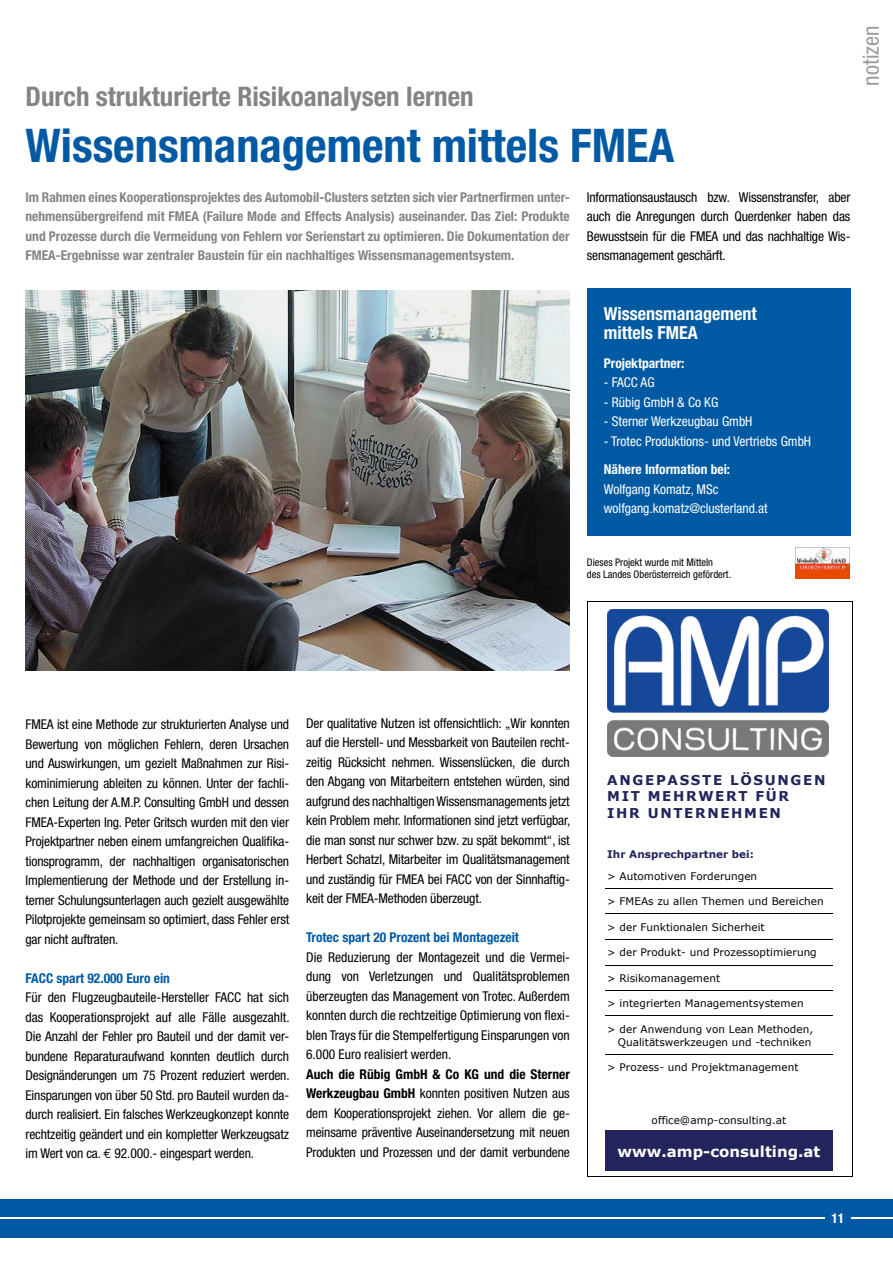
<style>
.page{position:relative;width:893px;height:1263px;background:#fff}
.page>*{position:absolute;margin:0;border:0;box-sizing:border-box;transform-origin:0 0}
.t1{font:700 condensed 46.5px "Helvetica Neue";color:#005aa3}
.t2{font:700 condensed 27px "Helvetica Neue";color:#848484}
.t3{font:condensed 22.5px "Helvetica Neue";color:#9b9b9b}
.t4{font:700 condensed 18px/19.5px "Helvetica Neue";color:#fff}
.t5{font:700 15px "Verdana";letter-spacing:.005em;color:#fff}
.t6{font:condensed 13.5px/19.5px "Helvetica Neue";letter-spacing:-.01em;color:#000;text-align:justify}
.t7{font:700 condensed 13.5px/19.5px "Helvetica Neue";color:#848484;text-align:justify}
.t8{font:condensed 13.5px/19.5px "Helvetica Neue";color:#fff}
.t9{font:700 condensed 13.5px "Helvetica Neue";color:#005aa3}
.t10{font:700 13.5px/16.4px "Verdana";letter-spacing:.12em;color:#22245b}
.t11{font:700 condensed 13.5px "Helvetica Neue";color:#fff}
.t12{font:10.5px/12.9px "Verdana";letter-spacing:.005em;color:#020202;text-align:right}
.t13{font:condensed 10.5px/12px "Helvetica Neue";color:#000}
.t14{font:700 10.5px "Verdana";letter-spacing:.005em;color:#22245b}
.s1{font-family:"Euro Mono";font-stretch:normal}
.s2{font-weight:700}
</style>
<div class="page">
<div style="left:0;top:1199px;width:893px;height:38px;background:#005aa3"></div>
<hr style="left:0;top:1217px;width:893px;height:2px;background:#fff">
<div style="left:825px;top:1212px;width:26px;height:12px;background:#005aa3"></div>
<img style="left:26px;top:291px;width:544px;height:379px">
<div style="left:587px;top:289px;width:263px;height:247px;background:#005aa3"></div>
<img style="left:795px;top:548px;width:55px;height:30px">
<img style="left:607px;top:609px;width:221px;height:148px">
<hr style="left:605px;top:888px;width:228px;height:1px;background:#020202">
<hr style="left:605px;top:913px;width:228px;height:1px;background:#020202">
<hr style="left:605px;top:939px;width:228px;height:1px;background:#020202">
<hr style="left:605px;top:965px;width:228px;height:1px;background:#020202">
<hr style="left:605px;top:990px;width:228px;height:1px;background:#020202">
<hr style="left:605px;top:1015px;width:228px;height:1px;background:#020202">
<hr style="left:605px;top:1054px;width:228px;height:1px;background:#020202">
<div style="left:605px;top:1130px;width:228px;height:11px;background:#22245b"></div>
<div style="left:605px;top:1141px;width:228px;height:18px;background:#22245b"></div>
<div style="left:605px;top:1159px;width:228px;height:11px;background:#22245b"></div>
<hr style="left:587px;top:601px;width:265px;height:1px;background:#020202">
<hr style="left:587px;top:602px;width:1px;height:574px;background:#020202">
<hr style="left:587px;top:1176px;width:265px;height:1px;background:#020202">
<hr style="left:852px;top:602px;width:1px;height:574px;background:#020202">
<h2 class="t2" style="left:26px;top:80px;width:450px">Durch strukturierte Risikoanalysen lernen</h2>
<h1 class="t1" style="left:26px;top:117px;width:650px">Wissensmanagement mittels FMEA</h1>
<p class="t7" style="left:26px;top:187px;width:546px">Im Rahmen eines Kooperationsprojektes des Automobil-Clusters setzten sich vier Partnerfirmen unter&shy;nehmensübergreifend mit FMEA (Failure Mode and Effects Analysis) auseinander. Das Ziel: Produkte und Prozesse durch die Vermeidung von Fehlern vor Serienstart zu optimieren. Die Dokumentation der FMEA-Ergebnisse war zentraler Baustein für ein nachhaltiges Wissensmanagementsystem.</p>
<p class="t6" style="left:587px;top:187px;width:265px">Informationsaustausch bzw. Wissenstransfer, aber auch die Anregungen durch Querdenker haben das Bewusstsein für die FMEA und das nachhaltige Wis&shy;sensmanagement geschärft.</p>
<h3 class="t3" style="left:858px;top:85px;width:61px;rotate:-90deg">notizen</h3>
<h3 class="t4" style="left:604px;top:303px;width:154px">Wissensmanagement mittels FMEA</h3>
<p class="t11" style="left:604px;top:355px;width:82px">Projektpartner:</p>
<p class="t8" style="left:604px;top:373px;width:52px">- FACC AG</p>
<p class="t8" style="left:604px;top:392px;width:116px">- Rübig GmbH &amp; Co KG</p>
<p class="t8" style="left:604px;top:412px;width:150px">- Sterner Werkzeugbau GmbH</p>
<p class="t8" style="left:604px;top:431px;width:209px">- Trotec Produktions- und Vertriebs GmbH</p>
<p class="t11" style="left:604px;top:461px;width:128px">Nähere Information bei:</p>
<p class="t8" style="left:604px;top:479px;width:165px">Wolfgang Komatz, MSc wolfgang.komatz@clusterland.at</p>
<p class="t13" style="left:587px;top:556px;width:146px">Dieses Projekt wurde mit Mitteln<br>des Landes Oberösterreich gefördert.</p>
<p class="t6" style="left:26px;top:715px;width:265px">FMEA ist eine Methode zur strukturierten Analyse und Bewertung von möglichen Fehlern, deren Ursachen und Auswirkungen, um gezielt Maßnahmen zur Risi&shy;kominimierung ableiten zu können. Unter der fachli&shy;chen Leitung der A.M.P. Consulting GmbH und dessen FMEA-Experten Ing. Peter Gritsch wurden mit den vier Projektpartner neben einem umfangreichen Qualifika&shy;tionsprogramm, der nachhaltigen organisatorischen Implementierung der Methode und der Erstellung in&shy;terner Schulungsunterlagen auch gezielt ausgewählte Pilotprojekte gemeinsam so optimiert, dass Fehler erst gar nicht auftraten.</p>
<p class="t9" style="left:26px;top:970px;width:146px">FACC spart 92.000 Euro ein</p>
<p class="t6" style="left:26px;top:988px;width:266px">Für den Flugzeugbauteile-Hersteller FACC hat sich das Kooperationsprojekt auf alle Fälle ausgezahlt.<br>Die Anzahl der Fehler pro Bauteil und der damit ver&shy;bundene Reparaturaufwand konnten deutlich durch Designänderungen um 75 Prozent reduziert werden.<br>Einsparungen von über 50 Std. pro Bauteil wurden da&shy;durch realisiert. Ein falsches Werkzeugkonzept konnte rechtzeitig geändert und ein kompletter Werkzeugsatz im Wert von ca. <span class="s1">€</span> 92.000.- eingespart werden.</p>
<p class="t6" style="left:306px;top:713px;width:266px">Der qualitative Nutzen ist offensichtlich: „Wir konnten auf die Herstell- und Messbarkeit von Bauteilen recht&shy;zeitig Rücksicht nehmen. Wissenslücken, die durch den Abgang von Mitarbeitern entstehen würden, sind aufgrund des nachhaltigen Wissensmanagements jetzt kein Problem mehr. Informationen sind jetzt verfügbar, die man sonst nur schwer bzw. zu spät bekommt“, ist Herbert Schatzl, Mitarbeiter im Qualitätsmanagement und zuständig für FMEA bei FACC von der Sinnhaftig&shy;keit der FMEA-Methoden überzeugt.</p>
<p class="t9" style="left:306px;top:929px;width:214px">Trotec spart 20 Prozent bei Montagezeit</p>
<p class="t6" style="left:306px;top:947px;width:265px">Die Reduzierung der Montagezeit und die Vermei&shy;dung von Verletzungen und Qualitätsproblemen überzeugten das Management von Trotec. Außerdem konnten durch die rechtzeitige Optimierung von flexi&shy;blen Trays für die Stempelfertigung Einsparungen von 6.000 Euro realisiert werden.</p>
<p class="t6" style="left:306px;top:1064px;width:265px"><span class="s2">Auch die Rübig GmbH &amp; Co KG und die Sterner Werkzeugbau GmbH</span> konnten positiven Nutzen aus dem Kooperationsprojekt ziehen. Vor allem die ge&shy;meinsame präventive Auseinandersetzung mit neuen Produkten und Prozessen und der damit verbundene</p>
<p class="t10" style="left:607px;top:772px;width:220px">ANGEPASSTE LÖSUNGEN<br>MIT MEHRWERT FÜR<br>IHR UNTERNEHMEN</p>
<p class="t14" style="left:607px;top:847px;width:148px">Ihr Ansprechpartner bei:</p>
<p class="t12" style="left:607px;top:870px;width:151px">&gt; Automotiven Forderungen</p>
<p class="t12" style="left:607px;top:895px;width:218px">&gt; FMEAs zu allen Themen und Bereichen</p>
<p class="t12" style="left:607px;top:921px;width:159px">&gt; der Funktionalen Sicherheit</p>
<p class="t12" style="left:607px;top:946px;width:211px">&gt; der Produkt- und Prozessoptimierung</p>
<p class="t12" style="left:607px;top:972px;width:114px">&gt; Risikomanagement</p>
<p class="t12" style="left:607px;top:997px;width:198px">&gt; integrierten Managementsystemen</p>
<p class="t12" style="left:607px;top:1023px;width:207px">&gt; der Anwendung von Lean Methoden,<br>Qualitätswerkzeugen und -techniken</p>
<p class="t12" style="left:607px;top:1061px;width:193px">&gt; Prozess- und Projektmanagement</p>
<p class="t12" style="left:652px;top:1113px;width:136px">office@amp-consulting.at</p>
<p class="t5" style="left:617px;top:1141px;width:205px">www.amp-consulting.at</p>
<p class="t11" style="left:831px;top:1210px;width:14px">11</p>
</div>
